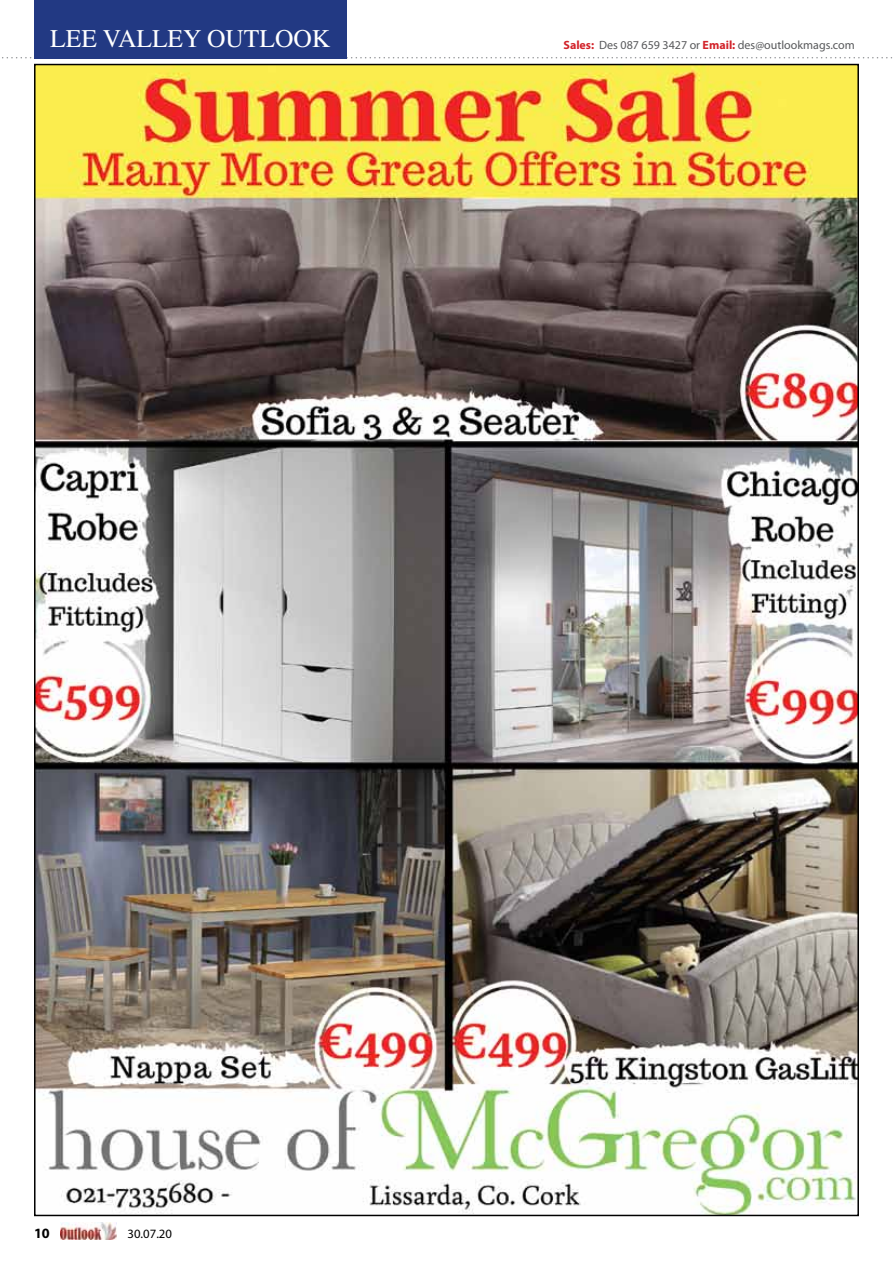
<style>
.page{position:relative;width:893px;height:1263px;background:#fff}
.page>*{position:absolute;margin:0;border:0;box-sizing:border-box;transform-origin:0 0}
.t1{font:25.5px "Times";color:#fff}
.t2{font:700 14.25px "Myriad Pro";color:#000}
.t3{font:12.75px "Myriad Pro";color:#000}
.t4{font:12px "Myriad Pro";color:#58595b}
.s1{font-weight:700;color:#d2232a}
</style>
<div class="page">
<img style="left:60px;top:1223px;width:57px;height:17px">
<svg style="left:2px;top:57px;width:891px;height:1px"></svg>
<div style="left:34px;top:0;width:313px;height:58px;background:#223983"></div>
<img style="left:37px;top:67px;width:819px;height:1146px">
<h1 class="t1" style="left:50px;top:24px;width:228px">LEE VALLEY OUTLOO</h1>
<h1 class="t1" style="left:312px;top:24px;width:20px">K</h1>
<p class="t4" style="left:563px;top:37px;width:293px"><span class="s1">Sales:</span> Des 087 659 3427 or <span class="s1">Email:</span> des@outlookmags.com</p>
<p class="t2" style="left:34px;top:1224px;width:17px">10</p>
<p class="t3" style="left:128px;top:1226px;width:46px">30.07.20</p>
</div>
